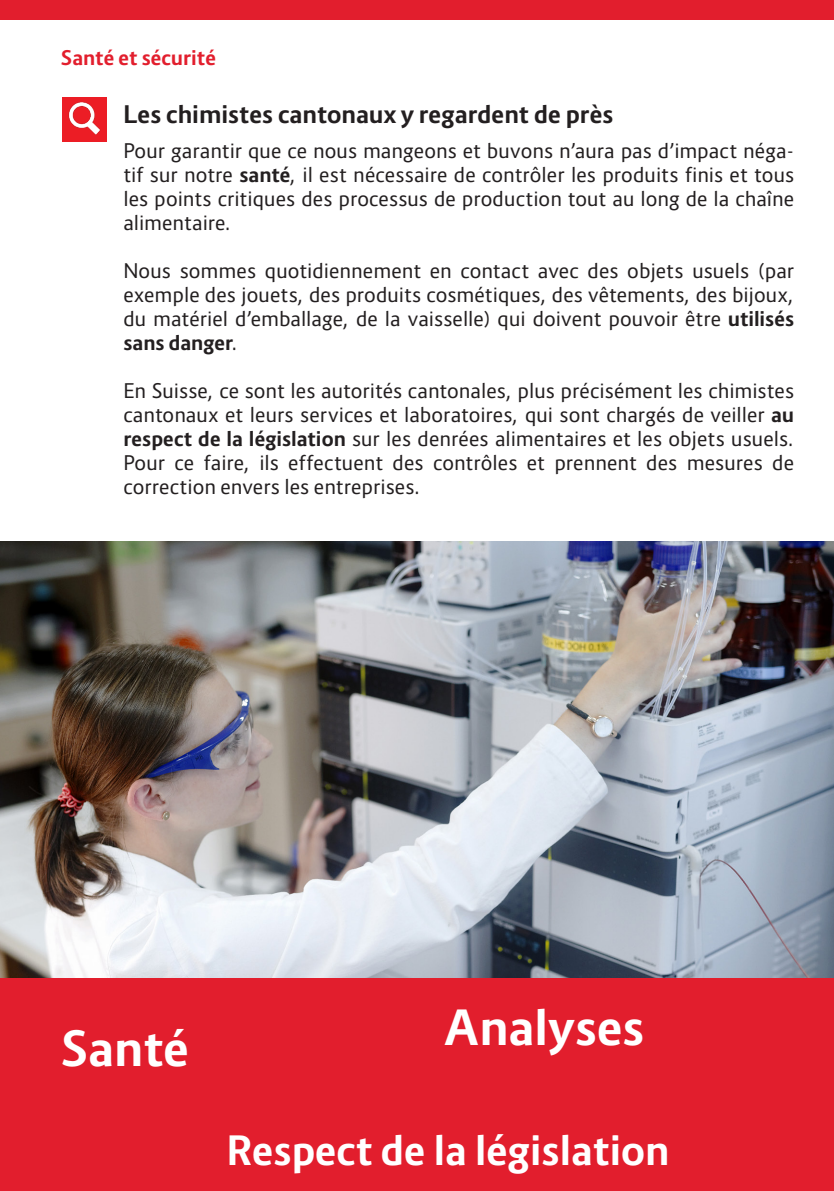
<style>
.page{position:relative;width:834px;height:1191px;background:#fff}
.page>*{position:absolute;margin:0;border:0;box-sizing:border-box;transform-origin:0 0}
.t1{font:700 48px "Route 159";color:#fff}
.t2{font:700 40px "Route 159";color:#fff}
.t3{font:700 24px "Route 159";color:#231f20}
.t4{font:20px/24px "Route 159";color:#231f20;text-align:justify}
.t5{font:700 20px "Route 159";color:#e21e2d}
.s1{font-weight:700}
</style>
<div class="page">
<img style="left:0;top:541px;width:833px;height:437px">
<div style="left:0;top:978px;width:833px;height:213px;background:#e21e2d"></div>
<div style="left:0;top:0;width:833px;height:20px;background:#e21e2d"></div>
<img style="left:62px;top:97px;width:45px;height:45px">
<img style="left:64px;top:97px;width:43px;height:42px">
<p class="t5" style="left:61px;top:45px;width:156px">Santé et sécurité</p>
<p class="t3" style="left:123px;top:99px;width:491px">Les chimistes cantonaux y regardent de près</p>
<p class="t4" style="left:123px;top:139px;width:672px">Pour garantir que ce nous mangeons et buvons n’aura pas d’impact néga&shy;tif sur notre <span class="s1">santé</span>, il est nécessaire de contrôler les produits finis et tous les points critiques des processus de production tout au long de la chaîne alimentaire.</p>
<p class="t4" style="left:123px;top:259px;width:672px">Nous sommes quotidiennement en contact avec des objets usuels (par exemple des jouets, des produits cosmétiques, des vêtements, des bijoux, du matériel d’emballage, de la vaisselle) qui doivent pouvoir être <span class="s1">utilisés sans danger</span>.</p>
<p class="t4" style="left:123px;top:379px;width:672px">En Suisse, ce sont les autorités cantonales, plus précisément les chimistes cantonaux et leurs services et laboratoires, qui sont chargés de veiller <span class="s1">au respect de la législation</span> sur les denrées alimentaires et les objets usuels.<br>Pour ce faire, ils effectuent des contrôles et prennent des mesures de correction envers les entreprises.</p>
<h1 class="t1" style="left:61px;top:1018px;width:130px">Santé</h1>
<h1 class="t1" style="left:444px;top:997px;width:202px">Analyses</h1>
<h2 class="t2" style="left:227px;top:1125px;width:444px">Respect de la législation</h2>
</div>
